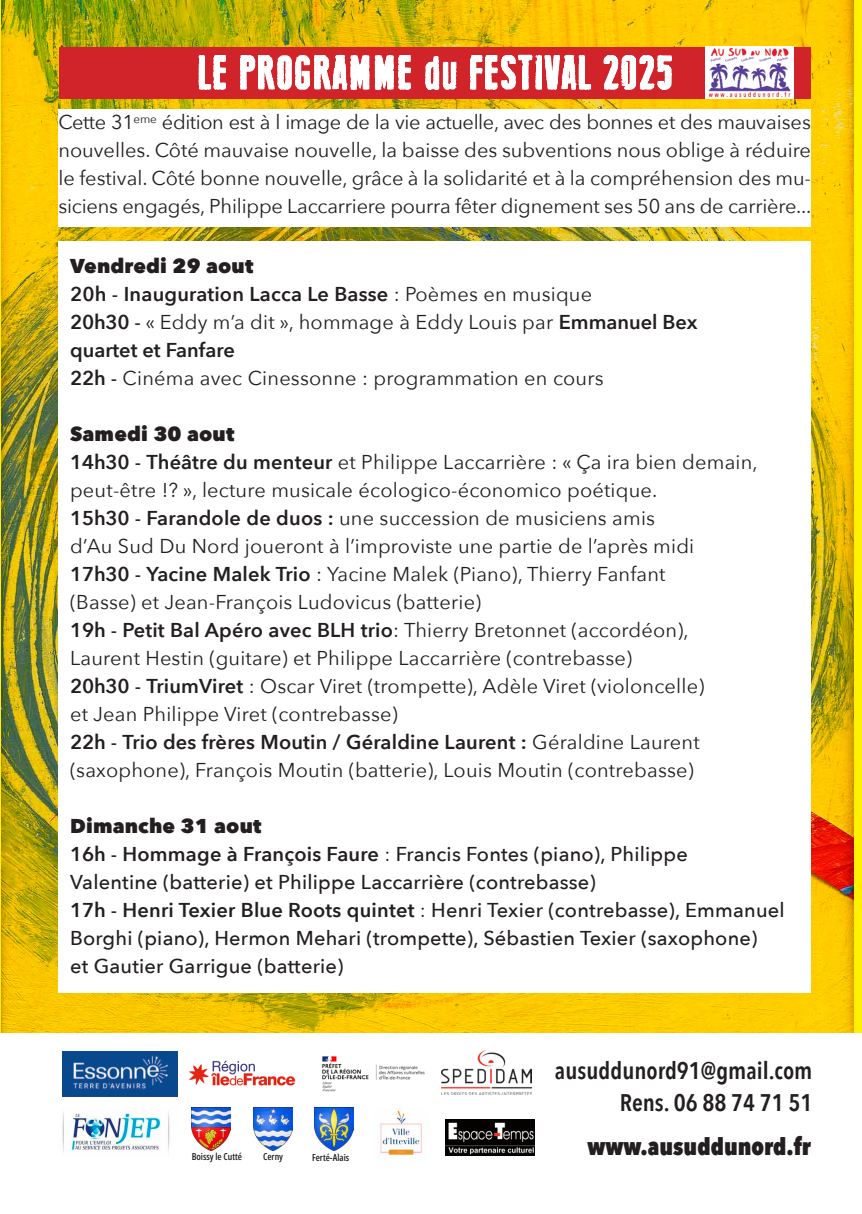
<style>
.page{position:relative;width:862px;height:1214px;background:#fff}
.page>*{position:absolute;margin:0;border:0;box-sizing:border-box;transform-origin:0 0}
.t1{font:46px "New Press Eroded";letter-spacing:.06em;color:#fff}
.t2{font:600 24px/32px "Avenir Next Condensed";color:#231f20;text-align:right}
.t3{font:800 24px "Avenir Next Condensed";color:#231f20}
.t4{font:20px/28px "Avenir Next";letter-spacing:.01em;color:#231f20}
.t5{font:500 20px/28px "Avenir Next";letter-spacing:.01em;color:#231f20}
.t6{font:600 9.6px "Open Sans Condensed";color:#231f20}
.s1{font-weight:800}
.s2{font-weight:600}
.s3{font-weight:500}
.s4{font-weight:400}
</style>
<div class="page">
<img style="left:2px;top:0;width:852px;height:1032px">
<div style="left:58px;top:241px;width:753px;height:751px;background:#fff"></div>
<div style="left:60px;top:47px;width:751px;height:52px;background:#d1232a"></div>
<svg style="left:198px;top:55px;width:28px;height:35px"></svg>
<svg style="left:240px;top:54px;width:171px;height:36px"></svg>
<svg style="left:425px;top:56px;width:32px;height:34px"></svg>
<svg style="left:469px;top:22px;width:123px;height:68px"></svg>
<svg style="left:603px;top:55px;width:69px;height:35px"></svg>
<img style="left:706px;top:46px;width:87px;height:52px">
<div style="left:58px;top:109px;width:753px;height:118px;background:#fff"></div>
<img style="left:63px;top:1051px;width:115px;height:45px">
<img style="left:62px;top:1111px;width:108px;height:42px">
<img style="left:378px;top:1107px;width:47px;height:52px">
<img style="left:189px;top:1060px;width:107px;height:26px">
<svg style="left:441px;top:1068px;width:91px;height:27px"></svg>
<img style="left:441px;top:1050px;width:90px;height:44px">
<img style="left:322px;top:1056px;width:103px;height:36px">
<img style="left:446px;top:1119px;width:89px;height:36px">
<img style="left:253px;top:1107px;width:39px;height:43px">
<img style="left:192px;top:1107px;width:39px;height:43px">
<img style="left:314px;top:1107px;width:39px;height:43px">
<h1 class="t1" style="left:198px;top:49px;width:475px">LE PROGRAMME du FESTIVAL 2025</h1>
<p class="t4" style="left:58px;top:107px;width:754px;text-align:justify">Cette 31<sup>eme</sup> édition est à l image de la vie actuelle, avec des bonnes et des mauvaises nouvelles. Côté mauvaise nouvelle, la baisse des subventions nous oblige à réduire le festival. Côté bonne nouvelle, grâce à la solidarité et à la compréhension des mu&shy;siciens engagés, Philippe Laccarriere pourra fêter dignement ses 50 ans de carrière...</p>
<p class="t4" style="left:70px;top:251px;width:629px"><span class="s1">Vendredi 29 aout<br></span><span class="s2">20h</span> <span class="s3">-</span> <span class="s2">Inauguration Lacca Le Basse</span> : Poèmes en musique<br><span class="s2">20h30</span> <span class="s3">-</span> « Eddy m’a dit », hommage à Eddy Louis par <span class="s2">Emmanuel Bex quartet et Fanfare<br>22h</span> <span class="s3">-</span> Cinéma avec Cinessonne : programmation en cours</p>
<p class="t4" style="left:70px;top:419px;width:689px"><span class="s1">Samedi 30 aout<br></span><span class="s2">14h30</span> <span class="s3">-</span> <span class="s2">Théâtre du menteur</span> et Philippe Laccarrière : « ça ira bien demain, peut-être !? », lecture musicale écologico-économico poétique.<br><span class="s2">15h30</span> <span class="s3">-</span> <span class="s2">Farandole de duos :</span> une succession de musiciens amis<br>d’Au Sud Du Nord joueront à l’improviste une partie de l’après midi <span class="s2">17h30</span> <span class="s3">-</span> <span class="s2">Yacine Malek Trio</span> : Yacine Malek (Piano), Thierry Fanfant<br>(Basse) et Jean-François Ludovicus (batterie)<br><span class="s2">19h</span> <span class="s3">-</span> <span class="s2">Petit Bal Apéro avec BLH trio</span>: Thierry Bretonnet (accordéon), Laurent Hestin (guitare) et Philippe Laccarrière (contrebasse)<br><span class="s2">20h30</span> <span class="s3">-</span> <span class="s2">TriumViret</span> : Oscar Viret (trompette), Adèle Viret (violoncelle)<br>et Jean Philippe Viret (contrebasse)<br><span class="s2">22h</span> <span class="s3">-</span> <span class="s2">Trio des frères Moutin / Géraldine Laurent :</span> Géraldine Laurent (saxophone), François Moutin (batterie), Louis Moutin (contrebasse)</p>
<p class="t5" style="left:70px;top:811px;width:716px"><span class="s1">Dimanche 31 aout<br></span><span class="s2">16h</span> - <span class="s2">Hommage à François Faure</span> <span class="s4">:</span> Francis Fontes (piano), Philippe<br>Valentine (batterie) et Philippe Laccarrière (contrebasse)<br><span class="s2">17h</span> - <span class="s2">Henri Texier Blue Roots quintet</span> <span class="s4">:</span> Henri Texier (contrebasse), Emmanuel Borghi (piano), Hermon Mehari (trompette), Sébastien Texier (saxophone)<br>et Gautier Garrigue (batterie)</p>
<p class="t6" style="left:192px;top:1149px;width:52px">Boissy le Cutté</p>
<p class="t6" style="left:263px;top:1149px;width:22px">Cerny</p>
<p class="t6" style="left:312px;top:1150px;width:39px">Ferté-Alais</p>
<p class="t2" style="left:555px;top:1053px;width:259px">ausuddunord91@gmail.com<br>Rens. 06 88 74 71 51</p>
<p class="t3" style="left:587px;top:1130px;width:225px">www.ausuddunord.fr</p>
</div>
